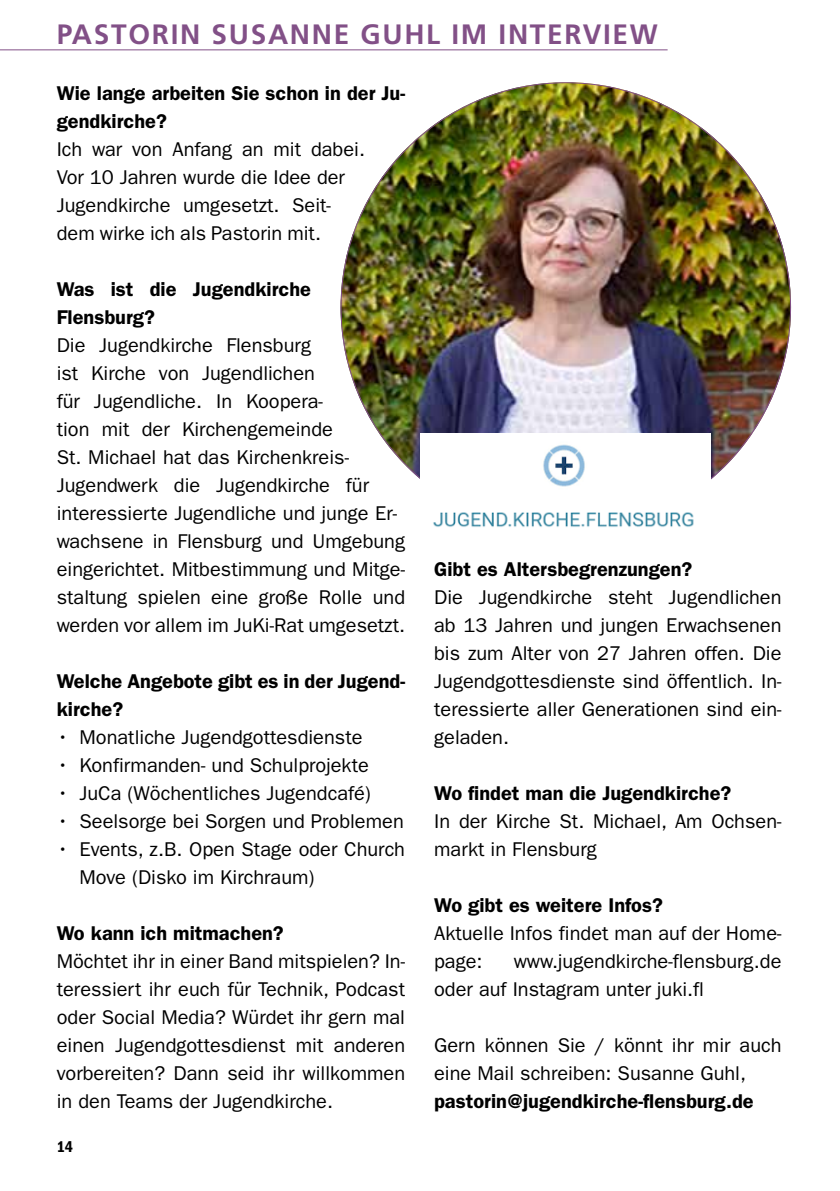
<style>
.page{position:relative;width:840px;height:1191px;background:#fff}
.page>*{position:absolute;margin:0;border:0;box-sizing:border-box;transform-origin:0 0}
.t1{font:700 28px "Frutiger";letter-spacing:.06em;color:#825087}
.t2{font:20px/28px "Franklin Gothic";color:#000}
.t3{font:600 20px/28px "Franklin Gothic";color:#000}
.t4{font:600 condensed 16px "Franklin Gothic";color:#000}
</style>
<div class="page">
<hr style="left:0;top:49px;width:667px;height:1px;background:#825087">
<img style="left:340px;top:82px;width:450px;height:450px;border-radius:222px">
<img style="left:420px;top:434px;width:290px;height:98px">
<h1 class="t1" style="left:57px;top:17px;width:602px">PASTORIN SUSANNE GUHL IM INTERVIEW</h1>
<p class="t3" style="left:57px;top:79px;width:350px">Wie lange arbeiten Sie schon in der Ju&shy;gendkirche?</p>
<p class="t2" style="left:57px;top:135px;width:309px">Ich war von Anfang an mit dabei.<br>Vor 10 Jahren wurde die Idee der<br>Jugendkirche umgesetzt. Seit&shy;dem wirke ich als Pastorin mit.</p>
<p class="t3" style="left:57px;top:275px;width:256px">Was ist die Jugendkirche<br>Flensburg?</p>
<p class="t2" style="left:57px;top:331px;width:350px">Die Jugendkirche Flensburg<br>ist Kirche von Jugendlichen<br>für Jugendliche. In Koopera-<br>tion mit der Kirchengemeinde<br>St. Michael hat das Kirchenkreis-Jugendwerk die Jugendkirche für interessierte Jugendliche und junge Er&shy;wachsene in Flensburg und Umgebung eingerichtet. Mitbestimmung und Mitge&shy;staltung spielen eine große Rolle und werden vor allem im JuKi-Rat umgesetzt.</p>
<p class="t3" style="left:57px;top:667px;width:350px">Welche Angebote gibt es in der Jugend&shy;kirche?</p>
<p class="t2" style="left:57px;top:723px;width:307px">• Monatliche Jugendgottesdienste</p>
<p class="t2" style="left:57px;top:751px;width:313px">• Konfirmanden- und Schulprojekte</p>
<p class="t2" style="left:57px;top:779px;width:315px">• JuCa (Wöchentliches Jugendcafé)</p>
<p class="t2" style="left:57px;top:807px;width:348px">• Seelsorge bei Sorgen und Problemen</p>
<p class="t2" style="left:79px;top:835px;width:327px;text-indent:-23px">• Events, z.B. Open Stage oder Church<br>Move (Disko im Kirchraum)</p>
<p class="t3" style="left:57px;top:919px;width:228px">Wo kann ich mitmachen?</p>
<p class="t2" style="left:57px;top:947px;width:350px;text-align:justify">Möchtet ihr in einer Band mitspielen? In&shy;teressiert ihr euch für Technik, Podcast oder Social Media? Würdet ihr gern mal einen Jugendgottesdienst mit anderen vorbereiten? Dann seid ihr willkommen in den Teams der Jugendkirche.</p>
<p class="t4" style="left:57px;top:1137px;width:18px">14</p>
<p class="t3" style="left:434px;top:555px;width:259px">Gibt es Altersbegrenzungen?</p>
<p class="t2" style="left:434px;top:583px;width:349px;text-align:justify">Die Jugendkirche steht Jugendlichen ab 13 Jahren und jungen Erwachsenen bis zum Alter von 27 Jahren offen. Die Jugendgottesdienste sind öffentlich. In&shy;teressierte aller Generationen sind ein&shy;geladen.</p>
<p class="t3" style="left:434px;top:779px;width:298px">Wo findet man die Jugendkirche?</p>
<p class="t2" style="left:434px;top:807px;width:348px">In der Kirche St. Michael, Am Ochsen&shy;markt in Flensburg</p>
<p class="t3" style="left:434px;top:891px;width:230px">Wo gibt es weitere Infos?</p>
<p class="t2" style="left:434px;top:919px;width:349px">Aktuelle Infos findet man auf der Home&shy;page:</p>
<p class="t2" style="left:434px;top:947px;width:348px;text-indent:80px">www.jugendkirche-flensburg.de oder auf Instagram unter juki.fl</p>
<p class="t2" style="left:434px;top:1031px;width:349px">Gern können Sie / könnt ihr mir auch eine Mail schreiben: Susanne Guhl,</p>
<p class="t3" style="left:434px;top:1087px;width:321px">pastorin@jugendkirche-flensburg.de</p>
</div>
